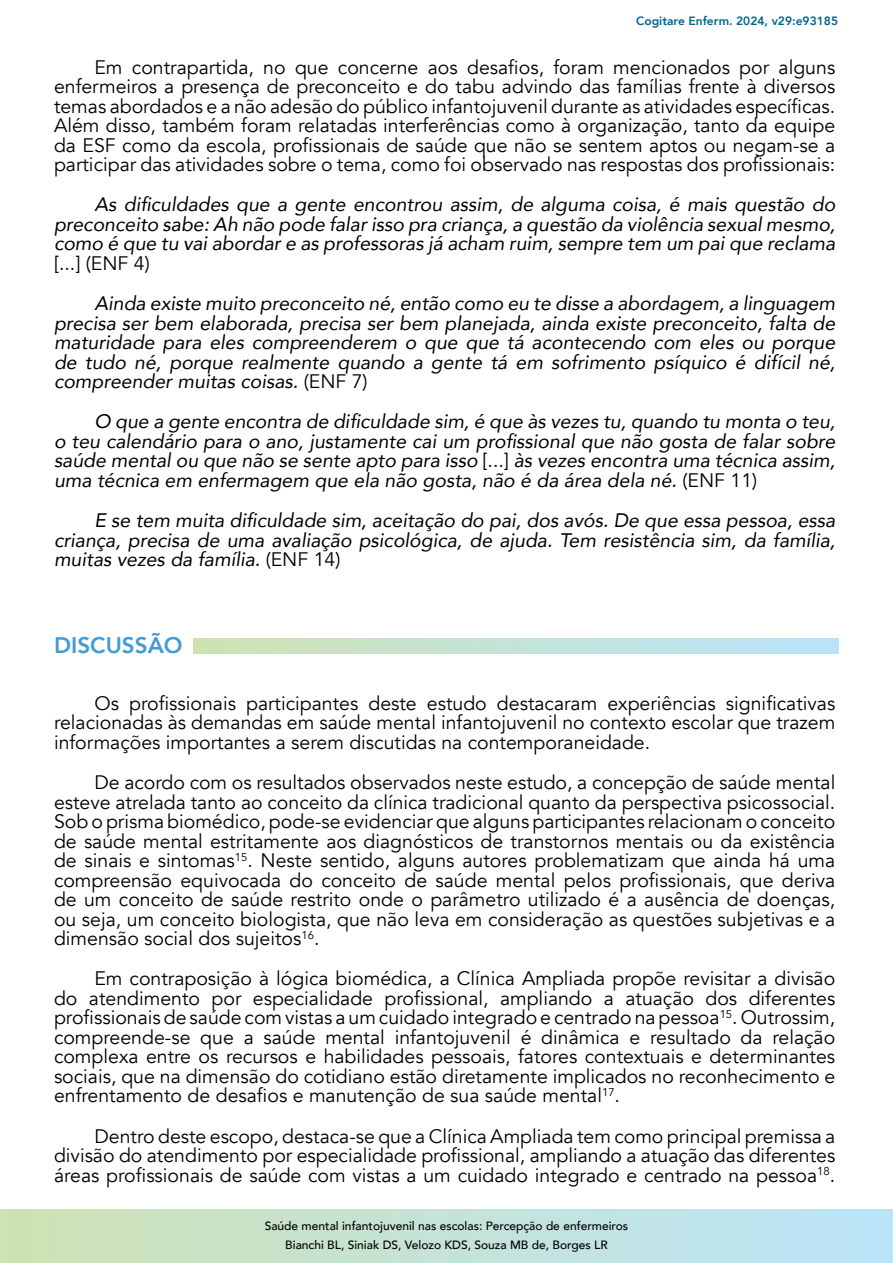
<style>
.page{position:relative;width:893px;height:1263px;background:#fff}
.page>*{position:absolute;margin:0;border:0;box-sizing:border-box;transform-origin:0 0}
.t1{font:800 22.5px "Avenir";color:#409cd4}
.t2{font:19.5px/19.5px "Avenir";color:#000;text-align:justify}
.t3{font:italic 19.5px/19.5px "Avenir";color:#000;text-align:justify}
.t4{font:500 12px/18.6px "Avenir";color:#000;text-align:center}
.t5{font:800 12px "Avenir";color:#00658f}
.s1{font-style:normal}
</style>
<div class="page">
<svg style="left:0;top:1209px;width:893px;height:54px;background:#c4e2d6"></svg>
<svg style="left:193px;top:638px;width:646px;height:15px;background:#c4e2d6"></svg>
<p class="t5" style="left:636px;top:12px;width:203px">Cogitare Enferm. 2024, v29:e93185</p>
<p class="t2" style="left:54px;top:57px;width:783px;text-indent:40px">Em contrapartida, no que concerne aos desafios, foram mencionados por alguns enfermeiros a presença de preconceito e do tabu advindo das famílias frente à diversos temas abordados e a não adesão do público infantojuvenil durante as atividades específicas.<br>Além disso, também foram relatadas interferências como à organização, tanto da equipe da ESF como da escola, profissionais de saúde que não se sentem aptos ou negam-se a participar das atividades sobre o tema, como foi observado nas respostas dos profissionais:</p>
<p class="t3" style="left:54px;top:195px;width:783px;text-indent:40px">As dificuldades que a gente encontrou assim, de alguma coisa, é mais questão do preconceito sabe: Ah não pode falar isso pra criança, a questão da violência sexual mesmo, como é que tu vai abordar e as professoras já acham ruim, sempre tem um pai que reclama</p>
<p class="t2" style="left:54px;top:254px;width:97px">[...] (ENF 4)</p>
<p class="t3" style="left:54px;top:293px;width:783px;text-indent:40px">Ainda existe muito preconceito né, então como eu te disse a abordagem, a linguagem precisa ser bem elaborada, precisa ser bem planejada, ainda existe preconceito, falta de maturidade para eles compreenderem o que que tá acontecendo com eles ou porque de tudo né, porque realmente quando a gente tá em sofrimento psíquico é difícil né, compreender muitas coisas. <span class="s1">(ENF 7)</span></p>
<p class="t3" style="left:54px;top:412px;width:783px;text-indent:40px">O que a gente encontra de dificuldade sim, é que às vezes tu, quando tu monta o teu, o teu calendário para o ano, justamente cai um profissional que não gosta de falar sobre saúde mental ou que não se sente apto para isso <span class="s1">[...]</span> às vezes encontra uma técnica assim, uma técnica em enfermagem que ela não gosta, não é da área dela né. <span class="s1">(ENF 11)</span></p>
<p class="t3" style="left:54px;top:510px;width:783px;text-indent:40px">E se tem muita dificuldade sim, aceitação do pai, dos avós. De que essa pessoa, essa criança, precisa de uma avaliação psicológica, de ajuda. Tem resistência sim, da família, muitas vezes da família. <span class="s1">(ENF 14)</span></p>
<p class="t1" style="left:54px;top:627px;width:130px">DISCUSSÃO</p>
<p class="t2" style="left:54px;top:694px;width:783px;text-indent:40px">Os profissionais participantes deste estudo destacaram experiências significativas relacionadas às demandas em saúde mental infantojuvenil no contexto escolar que trazem informações importantes a serem discutidas na contemporaneidade.</p>
<p class="t2" style="left:54px;top:773px;width:783px;text-indent:40px">De acordo com os resultados observados neste estudo, a concepção de saúde mental esteve atrelada tanto ao conceito da clínica tradicional quanto da perspectiva psicossocial.<br>Sob o prisma biomédico, pode-se evidenciar que alguns participantes relacionam o conceito de saúde mental estritamente aos diagnósticos de transtornos mentais ou da existência de sinais e sintomas<sup>15</sup>. Neste sentido, alguns autores problematizam que ainda há uma compreensão equivocada do conceito de saúde mental pelos profissionais, que deriva de um conceito de saúde restrito onde o parâmetro utilizado é a ausência de doenças, ou seja, um conceito biologista, que não leva em consideração as questões subjetivas e a dimensão social dos sujeitos<sup>16</sup>.</p>
<p class="t2" style="left:54px;top:969px;width:783px;text-indent:40px">Em contraposição à lógica biomédica, a Clínica Ampliada propõe revisitar a divisão do atendimento por especialidade profissional, ampliando a atuação dos diferentes profissionais de saúde com vistas a um cuidado integrado e centrado na pessoa<sup>15</sup>. Outrossim, compreende-se que a saúde mental infantojuvenil é dinâmica e resultado da relação complexa entre os recursos e habilidades pessoais, fatores contextuais e determinantes sociais, que na dimensão do cotidiano estão diretamente implicados no reconhecimento e enfrentamento de desafios e manutenção de sua saúde mental<sup>17</sup>.</p>
<p class="t2" style="left:54px;top:1127px;width:783px;text-indent:40px">Dentro deste escopo, destaca-se que a Clínica Ampliada tem como principal premissa a divisão do atendimento por especialidade profissional, ampliando a atuação das diferentes áreas profissionais de saúde com vistas a um cuidado integrado e centrado na pessoa<sup>18</sup>.</p>
<p class="t4" style="left:265px;top:1216px;width:365px">Saúde mental infantojuvenil nas escolas: Percepção de enfermeiros<br>Bianchi BL, Siniak DS, Velozo KDS, Souza MB de, Borges LR</p>
</div>
